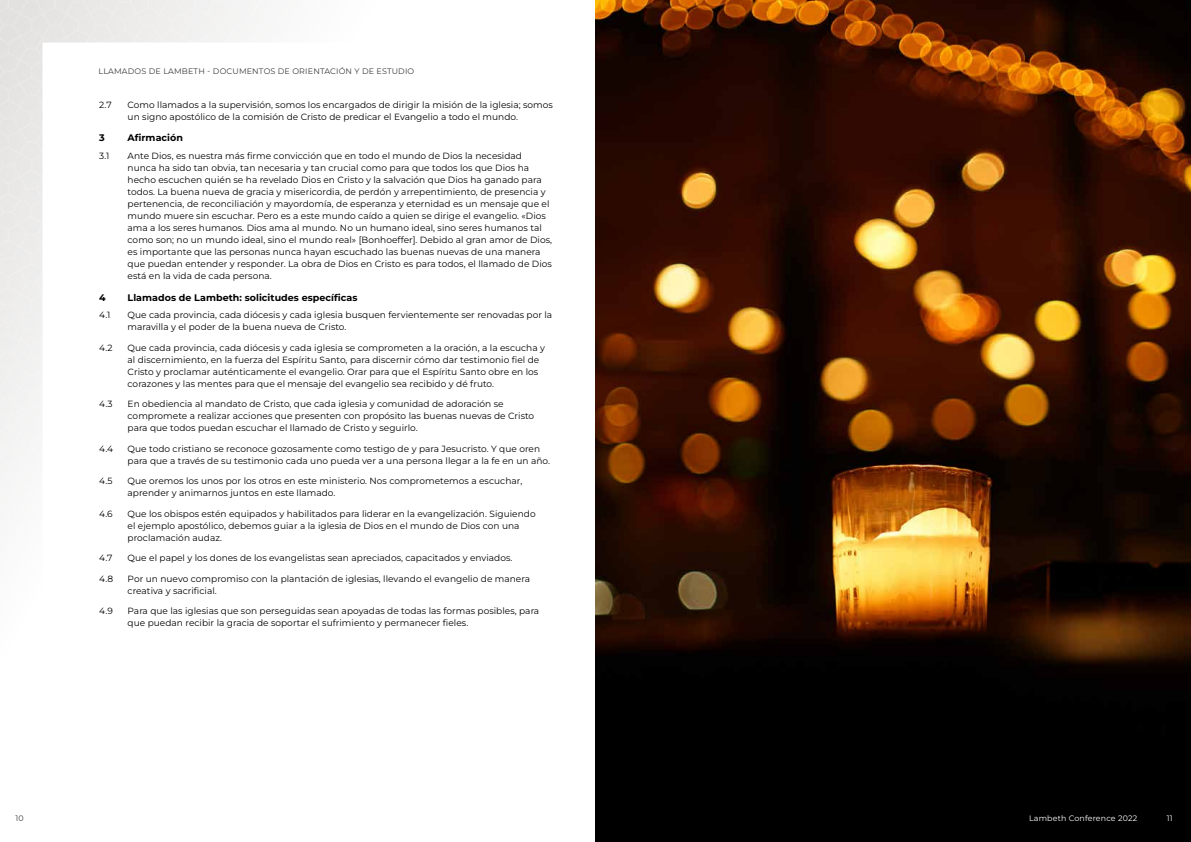
<style>
.page{position:relative;width:1191px;height:842px;background:#fff}
.page>*{position:absolute;margin:0;border:0;box-sizing:border-box;transform-origin:0 0}
.t1{font:700 9.5px "Montserrat";letter-spacing:.005em;color:#000}
.t2{font:9px/12px "Montserrat";letter-spacing:.005em;color:#000}
.t3{font:8px "Montserrat";letter-spacing:.02em;color:#3c3c3b}
.t4{font:7.9px "Montserrat";letter-spacing:.02em;color:#fff}
.t5{font:7.9px "Montserrat";color:#3c3c3b}
</style>
<div class="page">
<img style="left:0;top:0;width:259px;height:493px">
<img style="left:595px;top:0;width:596px;height:842px">
<svg style="left:1148px;top:812px;width:1px;height:14px"></svg>
<p class="t3" style="left:98px;top:65px;width:317px">LLAMADOS DE LAMBETH - DOCUMENTOS DE ORIENTACIÓN Y DE ESTUDIO</p>
<p class="t2" style="left:99px;top:98px;width:14px">2.7</p>
<p class="t2" style="left:128px;top:98px;width:427px">Como llamados a la supervisión, somos los encargados de dirigir la misión de la iglesia; somos un signo apostólico de la comisión de Cristo de predicar el Evangelio a todo el mundo.</p>
<p class="t1" style="left:99px;top:132px;width:7px">3</p>
<p class="t1" style="left:128px;top:132px;width:57px">Afirmación</p>
<p class="t2" style="left:99px;top:150px;width:12px">3.1</p>
<p class="t2" style="left:128px;top:150px;width:426px">Ante Dios, es nuestra más firme convicción que en todo el mundo de Dios la necesidad nunca ha sido tan obvia, tan necesaria y tan crucial como para que todos los que Dios ha hecho escuchen quién se ha revelado Dios en Cristo y la salvación que Dios ha ganado para todos. La buena nueva de gracia y misericordia, de perdón y arrepentimiento, de presencia y pertenencia, de reconciliación y mayordomía, de esperanza y eternidad es un mensaje que el mundo muere sin escuchar. Pero es a este mundo caído a quien se dirige el evangelio. «Dios ama a los seres humanos. Dios ama al mundo. No un humano ideal, sino seres humanos tal como son; no un mundo ideal, sino el mundo real» [Bonhoeffer]. Debido al gran amor de Dios, es importante que las personas nunca hayan escuchado las buenas nuevas de una manera que puedan entender y responder. La obra de Dios en Cristo es para todos, el llamado de Dios está en la vida de cada persona.</p>
<p class="t1" style="left:99px;top:291px;width:8px">4</p>
<p class="t1" style="left:128px;top:291px;width:231px">Llamados de Lambeth: solicitudes específicas</p>
<p class="t2" style="left:99px;top:309px;width:13px">4.1</p>
<p class="t2" style="left:128px;top:309px;width:426px">Que cada provincia, cada diócesis y cada iglesia busquen fervientemente ser renovadas por la maravilla y el poder de la buena nueva de Cristo.</p>
<p class="t2" style="left:99px;top:341px;width:15px">4.2</p>
<p class="t2" style="left:128px;top:341px;width:419px">Que cada provincia, cada diócesis y cada iglesia se comprometen a la oración, a la escucha y al discernimiento, en la fuerza del Espíritu Santo, para discernir cómo dar testimonio fiel de Cristo y proclamar auténticamente el evangelio. Orar para que el Espíritu Santo obre en los corazones y las mentes para que el mensaje del evangelio sea recibido y dé fruto.</p>
<p class="t2" style="left:99px;top:398px;width:15px">4.3</p>
<p class="t2" style="left:128px;top:398px;width:408px">En obediencia al mandato de Cristo, que cada iglesia y comunidad de adoración se compromete a realizar acciones que presenten con propósito las buenas nuevas de Cristo para que todos puedan escuchar el llamado de Cristo y seguirlo.</p>
<p class="t2" style="left:99px;top:442px;width:15px">4.4</p>
<p class="t2" style="left:128px;top:442px;width:424px">Que todo cristiano se reconoce gozosamente como testigo de y para Jesucristo. Y que oren para que a través de su testimonio cada uno pueda ver a una persona llegar a la fe en un año.</p>
<p class="t2" style="left:99px;top:475px;width:15px">4.5</p>
<p class="t2" style="left:128px;top:475px;width:396px">Que oremos los unos por los otros en este ministerio. Nos comprometemos a escuchar, aprender y animarnos juntos en este llamado.</p>
<p class="t2" style="left:99px;top:507px;width:15px">4.6</p>
<p class="t2" style="left:128px;top:507px;width:409px">Que los obispos estén equipados y habilitados para liderar en la evangelización. Siguiendo el ejemplo apostólico, debemos guiar a la iglesia de Dios en el mundo de Dios con una proclamación audaz.</p>
<p class="t2" style="left:99px;top:552px;width:15px">4.7</p>
<p class="t2" style="left:128px;top:552px;width:386px">Que el papel y los dones de los evangelistas sean apreciados, capacitados y enviados.</p>
<p class="t2" style="left:99px;top:572px;width:15px">4.8</p>
<p class="t2" style="left:128px;top:572px;width:404px">Por un nuevo compromiso con la plantación de iglesias, llevando el evangelio de manera creativa y sacrificial.</p>
<p class="t2" style="left:99px;top:605px;width:15px">4.9</p>
<p class="t2" style="left:128px;top:605px;width:413px">Para que las iglesias que son perseguidas sean apoyadas de todas las formas posibles, para que puedan recibir la gracia de soportar el sufrimiento y permanecer fieles.</p>
<p class="t5" style="left:15px;top:813px;width:10px">10</p>
<p class="t4" style="left:1029px;top:813px;width:110px">Lambeth Conference 2022</p>
<p class="t4" style="left:1166px;top:813px;width:7px">11</p>
</div>
